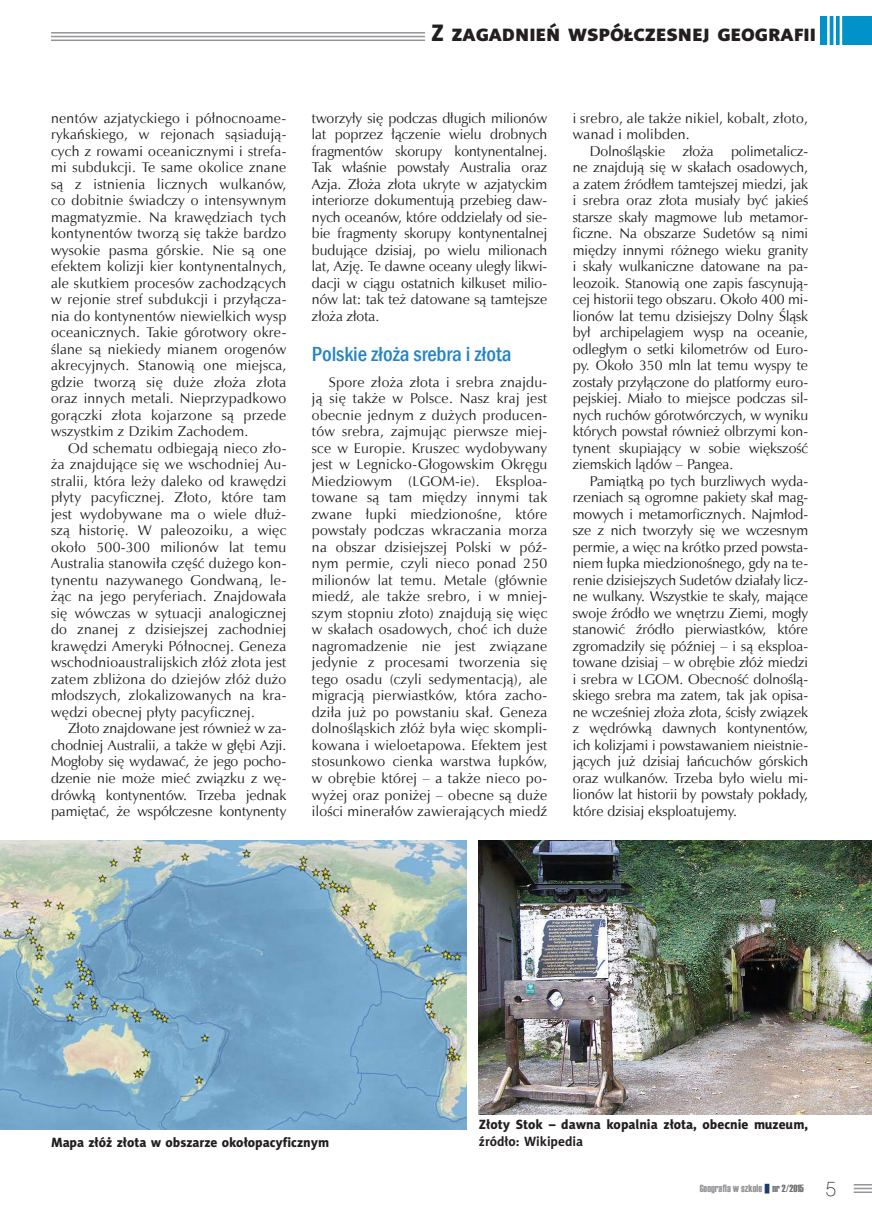
<style>
.page{position:relative;width:872px;height:1212px;background:#fff}
.page>*{position:absolute;margin:0;border:0;box-sizing:border-box;transform-origin:0 0}
.t1{font:24px "Naomi Sans EFN Heavy";color:#231f20}
.t2{font:500 condensed 21px "Franklin Gothic";letter-spacing:-.005em;color:#2484c6}
.t3{font:14.25px/16.5px "Zapf Humnst EU";color:#231f20;text-align:justify}
.t4{font:14.25px/16.5px "Zapf Humnst EU";letter-spacing:.02em;color:#231f20}
.t5{font:13.5px "Naomi Sans EFN Heavy";color:#231f20}
.t6{font:700 13.5px "Naomi Sans EFN";color:#231f20}
.t7{font:10.5px "Haettenschweiler";color:#939598}
.s1{color:#6d6e70}
.s2{font-family:"Swis 721 Th EU";font-size:21px;color:#231f20}
</style>
<div class="page">
<hr style="left:51px;top:32px;width:425px;height:2px;background:#939598">
<hr style="left:51px;top:36px;width:425px;height:1px;background:#939598">
<hr style="left:51px;top:40px;width:425px;height:1px;background:#939598">
<div style="left:425px;top:6px;width:395px;height:35px;background:#fff"></div>
<div style="left:820px;top:16px;width:52px;height:29px;background:#0092c8"></div>
<hr style="left:827px;top:6px;width:2px;height:43px;background:#fff">
<hr style="left:833px;top:6px;width:3px;height:43px;background:#fff">
<hr style="left:839px;top:6px;width:3px;height:43px;background:#fff">
<svg style="left:853px;top:1184px;width:19px;height:9px"></svg>
<img style="left:1px;top:840px;width:466px;height:290px">
<img style="left:478px;top:840px;width:394px;height:274px">
<h1 class="t1" style="left:431px;top:24px;width:386px">Z ZAGADNIEŃ WSPÓŁCZESNEJ GEOGRAFII</h1>
<p class="t3" style="left:51px;top:110px;width:237px">nentów azjatyckiego i północnoame&shy;rykańskiego, w rejonach sąsiadują&shy;cych z rowami oceanicznymi i strefa&shy;mi subdukcji. Te same okolice znane są z istnienia licznych wulkanów, co dobitnie świadczy o intensywnym magmatyzmie. Na krawędziach tych kontynentów tworzą się także bardzo wysokie pasma górskie. Nie są one efektem kolizji kier kontynentalnych, ale skutkiem procesów zachodzących w rejonie stref subdukcji i przyłącza&shy;nia do kontynentów niewielkich wysp oceanicznych. Takie górotwory okre&shy;ślane są niekiedy mianem orogenów akrecyjnych. Stanowią one miejsca, gdzie tworzą się duże złoża złota oraz innych metali. Nieprzypadkowo gorączki złota kojarzone są przede wszystkim z Dzikim Zachodem.</p>
<p class="t3" style="left:51px;top:440px;width:237px;text-indent:17px">Od schematu odbiegają nieco zło&shy;ża znajdujące się we wschodniej Au&shy;stralii, która leży daleko od krawędzi płyty pacyficznej. Złoto, które tam jest wydobywane ma o wiele dłuż&shy;szą historię. W paleozoiku, a więc około 500-300 milionów lat temu Australia stanowiła część dużego kon&shy;tynentu nazywanego Gondwaną, le&shy;żąc na jego peryferiach. Znajdowała się wówczas w sytuacji analogicznej do znanej z dzisiejszej zachodniej krawędzi Ameryki Północnej. Geneza wschodnioaustralijskich złóż złota jest zatem zbliżona do dziejów złóż dużo młodszych, zlokalizowanych na kra&shy;wędzi obecnej płyty pacyficznej.</p>
<p class="t3" style="left:51px;top:720px;width:237px;text-indent:17px">Złoto znajdowane jest również w za&shy;chodniej Australii, a także w głębi Azji.<br>Mogłoby się wydawać, że jego pocho&shy;dzenie nie może mieć związku z wę&shy;drówką kontynentów. Trzeba jednak pamiętać, że współczesne kontynenty</p>
<p class="t3" style="left:312px;top:110px;width:237px">tworzyły się podczas długich milionów lat poprzez łączenie wielu drobnych fragmentów skorupy kontynentalnej.<br>Tak właśnie powstały Australia oraz Azja. Złoża złota ukryte w azjatyckim interiorze dokumentują przebieg daw&shy;nych oceanów, które oddzielały od sie&shy;bie fragmenty skorupy kontynentalnej budujące dzisiaj, po wielu milionach lat, Azję. Te dawne oceany uległy likwi&shy;dacji w ciągu ostatnich kilkuset milio&shy;nów lat: tak też datowane są tamtejsze złoża złota.</p>
<h2 class="t2" style="left:312px;top:342px;width:201px">Polskie złoża srebra i złota</h2>
<p class="t3" style="left:312px;top:374px;width:237px;text-indent:17px">Spore złoża złota i srebra znajdu&shy;ją się także w Polsce. Nasz kraj jest obecnie jednym z dużych producen&shy;tów srebra, zajmując pierwsze miej&shy;sce w Europie. Kruszec wydobywany jest w Legnicko-Głogowskim Okręgu Miedziowym (LGOM-ie). Eksploa&shy;towane są tam między innymi tak zwane łupki miedzionośne, które powstały podczas wkraczania morza na obszar dzisiejszej Polski w póź&shy;nym permie, czyli nieco ponad 250 milionów lat temu. Metale (głównie miedź, ale także srebro, i w mniej&shy;szym stopniu złoto) znajdują się więc w skałach osadowych, choć ich duże nagromadzenie nie jest związane jedynie z procesami tworzenia się tego osadu (czyli sedymentacją), ale migracją pierwiastków, która zacho&shy;dziła już po powstaniu skał. Geneza dolnośląskich złóż była więc skompli&shy;kowana i wieloetapowa. Efektem jest stosunkowo cienka warstwa łupków, w obrębie której – a także nieco po&shy;wyżej oraz poniżej – obecne są duże ilości minerałów zawierających miedź</p>
<p class="t4" style="left:573px;top:110px;width:237px">i srebro, ale także nikiel, kobalt, złoto, wanad i molibden.</p>
<p class="t3" style="left:573px;top:143px;width:237px;text-indent:17px">Dolnośląskie złoża polimetalicz&shy;ne znajdują się w skałach osadowych, a zatem źródłem tamtejszej miedzi, jak i srebra oraz złota musiały być jakieś starsze skały magmowe lub metamor&shy;ficzne. Na obszarze Sudetów są nimi między innymi różnego wieku granity i skały wulkaniczne datowane na pa&shy;leozoik. Stanowią one zapis fascynują&shy;cej historii tego obszaru. Około 400 mi&shy;lionów lat temu dzisiejszy Dolny Śląsk był archipelagiem wysp na oceanie, odległym o setki kilometrów od Euro&shy;py. Około 350 mln lat temu wyspy te zostały przyłączone do platformy euro&shy;pejskiej. Miało to miejsce podczas sil&shy;nych ruchów górotwórczych, w wyniku których powstał również olbrzymi kon&shy;tynent skupiający w sobie większość ziemskich lądów – Pangea.</p>
<p class="t3" style="left:573px;top:473px;width:237px;text-indent:17px">Pamiątką po tych burzliwych wyda&shy;rzeniach są ogromne pakiety skał mag&shy;mowych i metamorficznych. Najmłod&shy;sze z nich tworzyły się we wczesnym permie, a więc na krótko przed powsta&shy;niem łupka miedzionośnego, gdy na te&shy;renie dzisiejszych Sudetów działały licz&shy;ne wulkany. Wszystkie te skały, mające swoje źródło we wnętrzu Ziemi, mogły stanowić źródło pierwiastków, które zgromadziły się później – i są eksploa&shy;towane dzisiaj – w obrębie złóż miedzi i srebra w LGOM. Obecność dolnoślą&shy;skiego srebra ma zatem, tak jak opisa&shy;ne wcześniej złoża złota, ścisły związek z wędrówką dawnych kontynentów, ich kolizjami i powstawaniem nieistnie&shy;jących już dzisiaj łańcuchów górskich oraz wulkanów. Trzeba było wielu mi&shy;lionów lat historii by powstały pokłady, które dzisiaj eksploatujemy.</p>
<p class="t5" style="left:51px;top:1137px;width:280px">Mapa złóż złota w obszarze okołopacyficznym</p>
<p class="t5" style="left:479px;top:1119px;width:331px">Złoty Stok – dawna kopalnia złota, obecnie muzeum,</p>
<p class="t6" style="left:479px;top:1136px;width:106px">źródło: Wikipedia</p>
<p class="t7" style="left:699px;top:1183px;width:138px">Geografia w szkole <span class="s1">nr 2/2015</span> <span class="s2">5</span></p>
</div>
